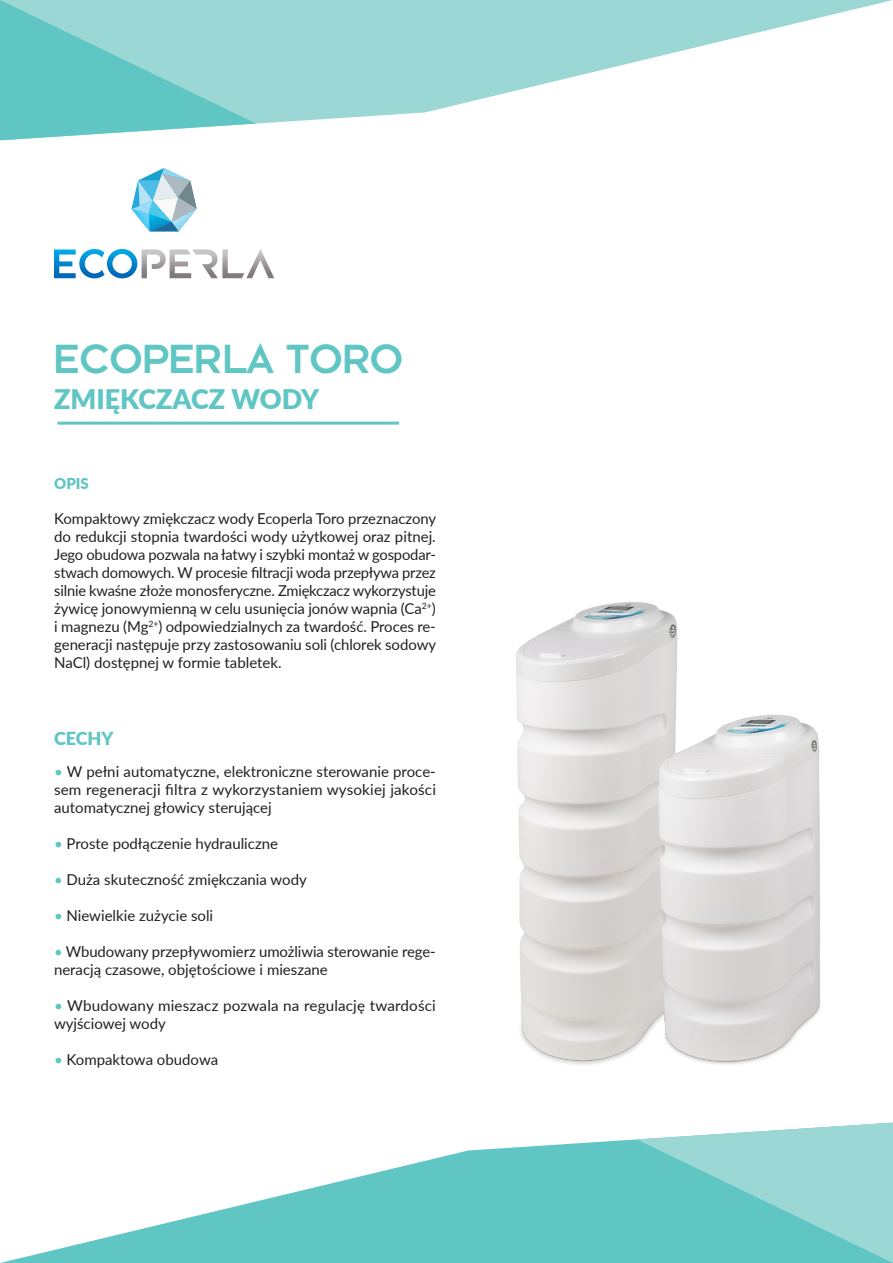
<style>
.page{position:relative;width:893px;height:1263px;background:#fff}
.page>*{position:absolute;margin:0;border:0;box-sizing:border-box;transform-origin:0 0}
.t1{font:45px "Dessau Pro Zukunft";color:#60c6c3}
.t2{font:900 27px "Lato";color:#60c6c3}
.t3{font:900 18px "Lato";color:#60c6c3}
.t4{font:15px/18px "Lato";color:#231f20;text-align:justify}
.t5{font:900 15px "Lato";color:#60c6c3}
.s1{color:#60c6c3}
</style>
<div class="page">
<hr style="left:57px;top:422px;width:342px;height:3px;background:#60c6c3">
<svg style="left:132px;top:168px;width:65px;height:63px"></svg>
<svg style="left:54px;top:249px;width:220px;height:29px"></svg>
<img style="left:516px;top:602px;width:305px;height:463px">
<svg style="left:256px;top:0;width:637px;height:124px;fill:#9bd7d4"></svg>
<svg style="left:0;top:0;width:256px;height:140px;background:#82d0cd"></svg>
<svg style="left:0;top:1139px;width:637px;height:124px;fill:#60c6c3"></svg>
<svg style="left:637px;top:1123px;width:256px;height:140px;background:#85d1ce"></svg>
<p class="t1" style="left:54px;top:335px;width:351px">ECOPERLA TORO</p>
<p class="t2" style="left:54px;top:379px;width:267px">ZMIĘKCZACZ WODY</p>
<p class="t5" style="left:54px;top:473px;width:36px">OPIS</p>
<p class="t4" style="left:54px;top:509px;width:383px">Kompaktowy zmiękczacz wody Ecoperla Toro przeznaczony do redukcji stopnia twardości wody użytkowej oraz pitnej.<br>Jego obudowa pozwala na łatwy i szybki montaż w gospodar&shy;stwach domowych. W procesie filtracji woda przepływa przez silnie kwaśne złoże monosferyczne. Zmiękczacz wykorzystuje żywicę jonowymienną w celu usunięcia jonów wapnia (Ca<sup>2+</sup>) i magnezu (Mg<sup>2+</sup>) odpowiedzialnych za twardość. Proces re&shy;generacji następuje przy zastosowaniu soli (chlorek sodowy NaCl) dostępnej w formie tabletek.</p>
<p class="t3" style="left:54px;top:725px;width:61px">CECHY</p>
<p class="t4" style="left:54px;top:762px;width:383px"><span class="s1">•</span> W pełni automatyczne, elektroniczne sterowanie proce&shy;sem regeneracji filtra z wykorzystaniem wysokiej jakości automatycznej głowicy sterującej</p>
<p class="t4" style="left:54px;top:834px;width:226px"><span class="s1">•</span> Proste podłączenie hydrauliczne</p>
<p class="t4" style="left:54px;top:870px;width:254px"><span class="s1">•</span> Duża skuteczność zmiękczania wody</p>
<p class="t4" style="left:54px;top:906px;width:161px"><span class="s1">•</span> Niewielkie zużycie soli</p>
<p class="t4" style="left:54px;top:942px;width:383px"><span class="s1">•</span> Wbudowany przepływomierz umożliwia sterowanie rege&shy;neracją czasowe, objętościowe i mieszane</p>
<p class="t4" style="left:54px;top:996px;width:383px"><span class="s1">•</span> Wbudowany mieszacz pozwala na regulację twardości wyjściowej wody</p>
<p class="t4" style="left:54px;top:1050px;width:166px"><span class="s1">•</span> Kompaktowa obudowa</p>
</div>
